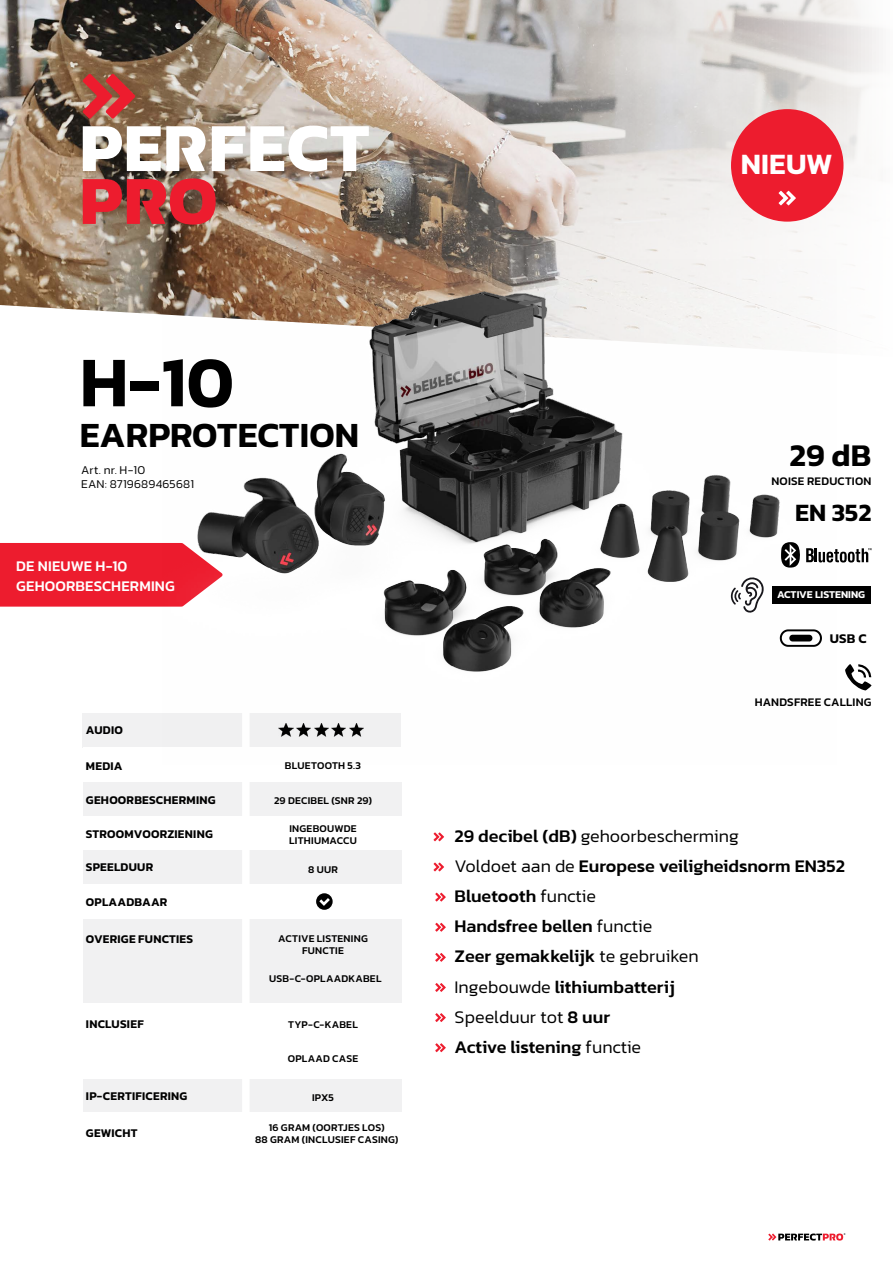
<style>
.page{position:relative;width:893px;height:1263px;background:#fff}
.page>*{position:absolute;margin:0;border:0;box-sizing:border-box;transform-origin:0 0}
.t1{font:600 72px "Kanit";color:#000}
.t2{font:600 36px "Kanit";color:#000}
.t3{font:600 32.1px "Kanit";color:#000}
.t4{font:600 30px "Kanit";letter-spacing:.005em;color:#fff}
.t5{font:600 25.35px "Kanit";color:#000}
.t6{font:500 18px/30.2px "Kanit";color:#000}
.t7{font:500 15px/19.5px "Kanit";letter-spacing:.01em;color:#fff}
.t8{font:600 13.5px "Kanit";color:#000}
.t9{font:300 12.15px/14.5px "Kanit";letter-spacing:.015em;color:#000}
.t10{font:600 12px "Kanit";letter-spacing:.02em;color:#000}
.t11{font:500 11.85px "Kanit";letter-spacing:.02em;color:#000}
.t12{font:600 10.65px "Kanit";color:#fff}
.t13{font:500 10.5px/12px "Kanit";letter-spacing:.02em;color:#000;text-align:center}
.s1{font-weight:300}
</style>
<div class="page">
<img style="left:0;top:0;width:883px;height:336px">
<svg style="left:768px;top:1233px;width:77px;height:7px"></svg>
<div style="left:0;top:543px;width:162px;height:64px;background:#ed1c2e"></div>
<svg style="left:83px;top:74px;width:52px;height:45px;background:#be4640"></svg>
<svg style="left:212px;top:126px;width:157px;height:46px"></svg>
<img style="left:83px;top:178px;width:133px;height:47px">
<svg style="left:83px;top:126px;width:123px;height:45px"></svg>
<div style="left:731px;top:109px;width:112px;height:113px;background:#ed1c2e;border-radius:50%"></div>
<svg style="left:779px;top:191px;width:17px;height:14px"></svg>
<svg style="left:434px;top:832px;width:10px;height:9px"></svg>
<svg style="left:434px;top:862px;width:10px;height:9px"></svg>
<svg style="left:435px;top:893px;width:11px;height:8px"></svg>
<svg style="left:435px;top:923px;width:11px;height:9px"></svg>
<svg style="left:435px;top:953px;width:11px;height:9px"></svg>
<svg style="left:435px;top:983px;width:11px;height:9px"></svg>
<svg style="left:435px;top:1013px;width:11px;height:9px"></svg>
<svg style="left:435px;top:1043px;width:11px;height:9px"></svg>
<div style="left:83px;top:919px;width:318px;height:32px;background:#f1f1f2"></div>
<div style="left:83px;top:944px;width:318px;height:58px;background:#f1f1f2"></div>
<div style="left:83px;top:850px;width:318px;height:34px;background:#f1f1f2"></div>
<div style="left:83px;top:782px;width:318px;height:34px;background:#f1f1f2"></div>
<div style="left:83px;top:713px;width:318px;height:35px;background:#f1f1f2"></div>
<div style="left:83px;top:1079px;width:318px;height:33px;background:#f1f1f2"></div>
<svg style="left:316px;top:893px;width:17px;height:17px"></svg>
<svg style="left:319px;top:898px;width:11px;height:8px"></svg>
<div style="left:242px;top:664px;width:8px;height:506px;background:#fff"></div>
<img style="left:162px;top:259px;width:674px;height:489px">
<svg style="left:781px;top:542px;width:90px;height:26px"></svg>
<svg style="left:780px;top:629px;width:42px;height:18px"></svg>
<svg style="left:731px;top:577px;width:33px;height:36px"></svg>
<div style="left:772px;top:586px;width:99px;height:17px;background:#000"></div>
<svg style="left:845px;top:664px;width:26px;height:26px"></svg>
<h3 class="t4" style="left:741px;top:141px;width:94px">NIEUW</h3>
<h1 class="t1" style="left:80px;top:327px;width:156px">H-10</h1>
<h2 class="t2" style="left:80px;top:407px;width:281px">EARPROTECTION</h2>
<p class="t9" style="left:81px;top:462px;width:114px">Art. nr. H-10<br>EAN: 8719689465681</p>
<p class="t7" style="left:16px;top:556px;width:160px">DE NIEUWE H-10<br>GEHOORBESCHERMING</p>
<p class="t10" style="left:86px;top:721px;width:39px">AUDIO</p>
<p class="t10" style="left:86px;top:757px;width:38px">MEDIA</p>
<p class="t13" style="left:285px;top:759px;width:78px">BLUETOOTH 5.3</p>
<p class="t10" style="left:86px;top:790px;width:131px">GEHOORBESCHERMING</p>
<p class="t13" style="left:274px;top:794px;width:99px">29 DECIBEL (SNR 29)</p>
<p class="t10" style="left:86px;top:824px;width:128px">STROOMVOORZIENING</p>
<p class="t10" style="left:86px;top:858px;width:69px">SPEELDUUR</p>
<p class="t13" style="left:289px;top:822px;width:69px;text-align:left">INGEBOUWDE<br>LITHIUMACCU</p>
<p class="t13" style="left:308px;top:863px;width:31px">8 UUR</p>
<p class="t10" style="left:86px;top:893px;width:83px">OPLAADBAAR</p>
<p class="t10" style="left:86px;top:930px;width:109px">OVERIGE FUNCTIES</p>
<p class="t13" style="left:278px;top:932px;width:91px">ACTIVE LISTENING<br>FUNCTIE</p>
<p class="t13" style="left:269px;top:972px;width:114px">USB-C-OPLAADKABEL</p>
<p class="t10" style="left:86px;top:1014px;width:59px">INCLUSIEF</p>
<p class="t13" style="left:288px;top:1018px;width:71px">TYP-C-KABEL</p>
<p class="t13" style="left:288px;top:1052px;width:72px">OPLAAD CASE</p>
<p class="t10" style="left:86px;top:1087px;width:103px">IP-CERTIFICERING</p>
<p class="t13" style="left:312px;top:1091px;width:24px">IPX5</p>
<p class="t10" style="left:86px;top:1123px;width:53px">GEWICHT</p>
<p class="t13" style="left:255px;top:1121px;width:145px">16 GRAM (OORTJES LOS)<br>88 GRAM (INCLUSIEF CASING)</p>
<h3 class="t3" style="left:790px;top:431px;width:83px">29 dB</h3>
<p class="t11" style="left:771px;top:472px;width:102px">NOISE REDUCTION</p>
<h3 class="t5" style="left:795px;top:493px;width:78px">EN 352</h3>
<p class="t12" style="left:777px;top:586px;width:90px">ACTIVE LISTENING</p>
<p class="t8" style="left:830px;top:628px;width:38px">USB C</p>
<p class="t11" style="left:755px;top:693px;width:118px">HANDSFREE CALLING</p>
<p class="t6" style="left:455px;top:820px;width:392px">29 decibel (dB) <span class="s1">gehoorbescherming<br>Voldoet aan de</span> Europese veiligheidsnorm EN352<br>Bluetooth <span class="s1">functie<br></span>Handsfree bellen <span class="s1">functie<br></span>Zeer gemakkelijk <span class="s1">te gebruiken<br>Ingebouwde</span> lithiumbatterij<br><span class="s1">Speelduur tot</span> 8 uur<br>Active listening <span class="s1">functie</span></p>
</div>
